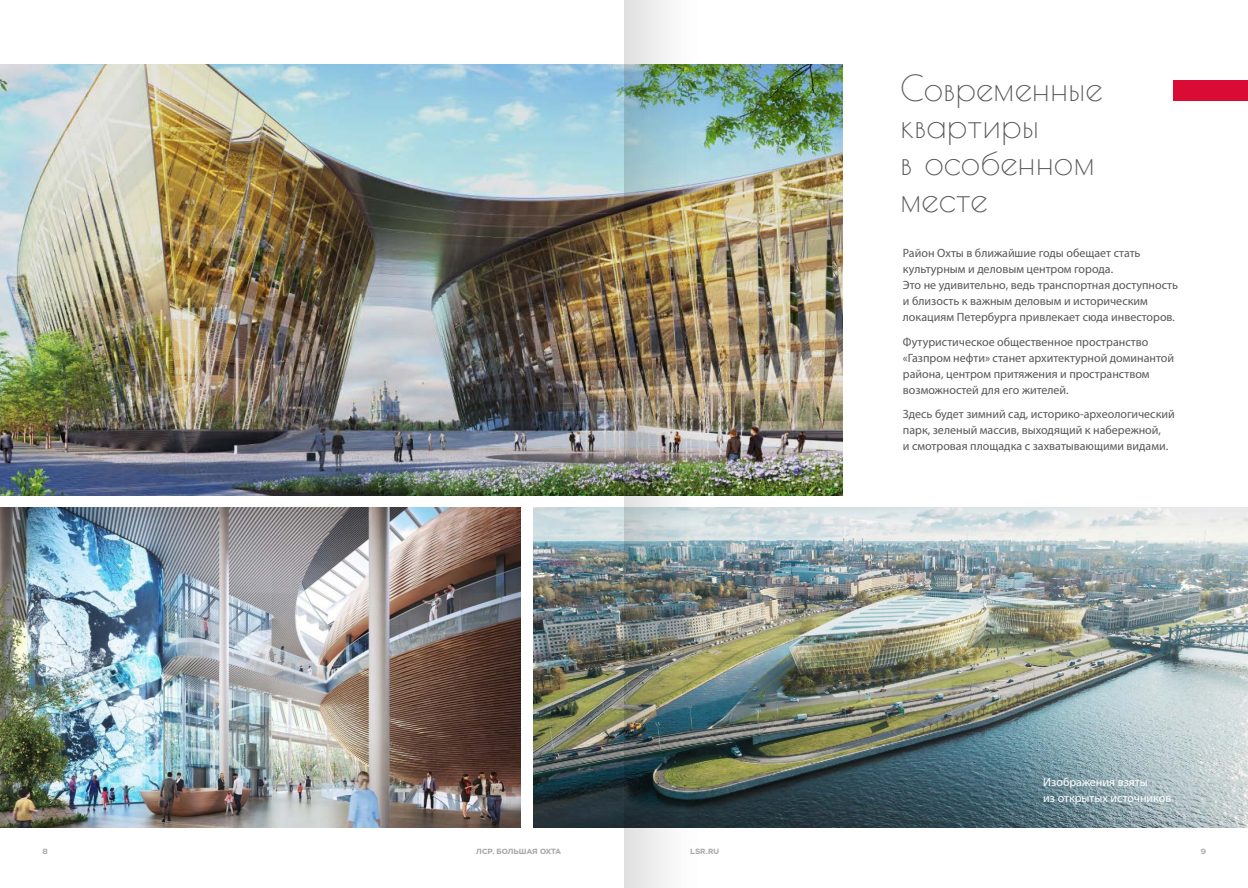
<style>
.page{position:relative;width:1248px;height:888px;background:#fff}
.page>*{position:absolute;margin:0;border:0;box-sizing:border-box;transform-origin:0 0}
.t1{font:35px/37px "Poiret One";color:#575756}
.t2{font:12px/16px "Myriad Pro";color:#575756}
.t3{font:12px/16px "Myriad Pro";color:#fff}
.t4{font:700 7.5px "LSR Sans";letter-spacing:.01em;color:#a8a8a7}
</style>
<div class="page">
<img style="left:0;top:65px;width:842px;height:430px">
<img style="left:0;top:507px;width:520px;height:319px">
<img style="left:533px;top:507px;width:714px;height:319px">
<div style="left:1173px;top:81px;width:74px;height:20px;background:#da0c35"></div>
<img style="left:624px;top:0;width:99px;height:887px">
<h1 class="t1" style="left:900px;top:69px;width:204px">Современные квартиры<br>в особенном месте</h1>
<p class="t2" style="left:902px;top:245px;width:277px">Район Охты в ближайшие годы обещает стать культурным и деловым центром города.<br>Это не удивительно, ведь транспортная доступность и близость к важным деловым и историческим локациям Петербурга привлекает сюда инвесторов.</p>
<p class="t2" style="left:902px;top:333px;width:272px">Футуристическое общественное пространство «Газпром нефти» станет архитектурной доминантой района, центром притяжения и пространством возможностей для его жителей.</p>
<p class="t2" style="left:902px;top:406px;width:273px">Здесь будет зимний сад, историко-археологический парк, зеленый массив, выходящий к набережной,<br>и смотровая площадка с захватывающими видами.</p>
<p class="t3" style="left:1043px;top:773px;width:130px">Изображения взяты<br>из открытых источников</p>
<p class="t4" style="left:42px;top:846px;width:7px">8</p>
<p class="t4" style="left:476px;top:846px;width:86px">ЛСР. БОЛЬШАЯ ОХТА</p>
<p class="t4" style="left:690px;top:846px;width:30px">LSR.RU</p>
<p class="t4" style="left:1200px;top:846px;width:7px">9</p>
</div>
